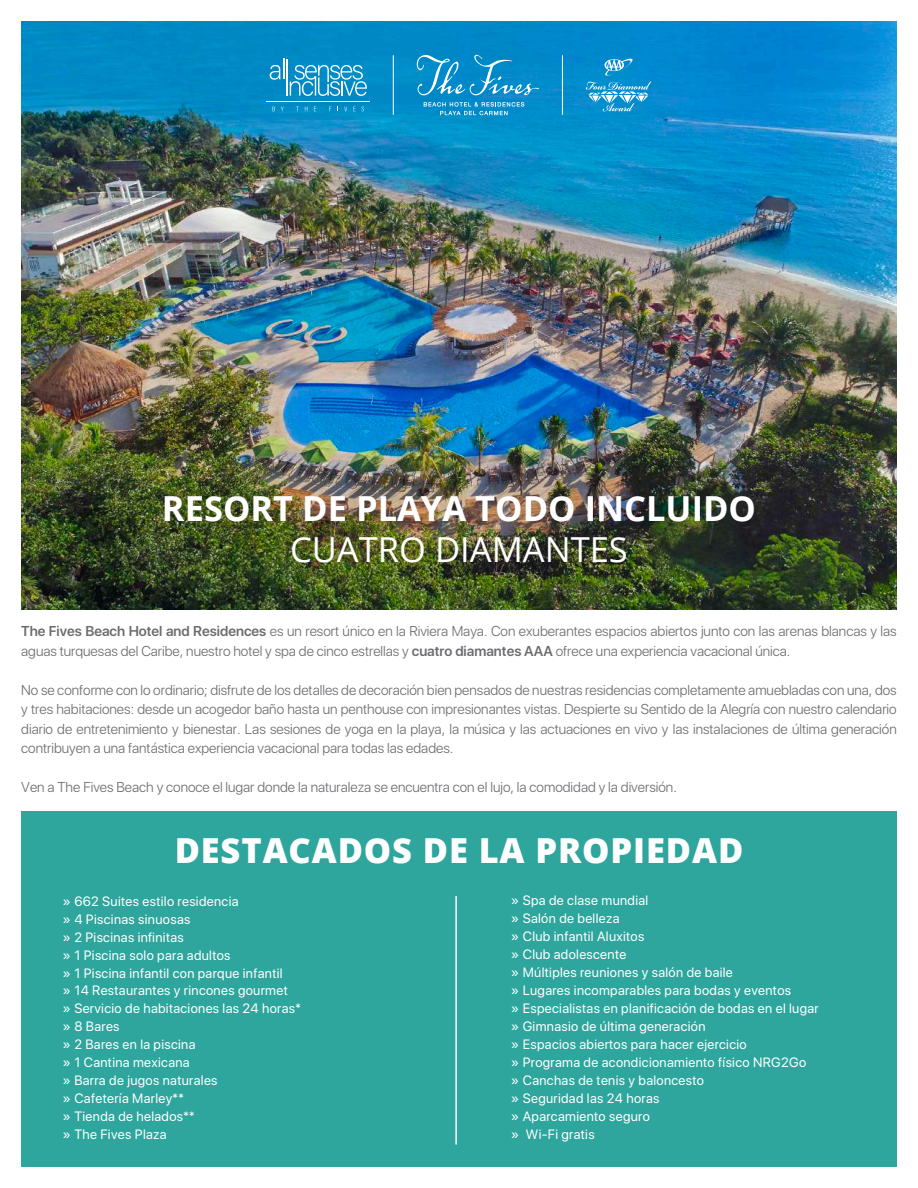
<style>
.page{position:relative;width:918px;height:1188px;background:#fff}
.page>*{position:absolute;margin:0;border:0;box-sizing:border-box;transform-origin:0 0}
.t1{font:700 34.5px "Open Sans";color:#fff}
.t2{font:800 34.5px "Open Sans";letter-spacing:.025em;color:#fff}
.t3{font:34.5px "Open Sans";color:#fff}
.t4{font:300 14.25px/19.5px "SF Pro Display";color:#6c6c70}
.t5{font:13.5px/18px "SF Pro Display";letter-spacing:.025em;color:#fff}
.s1{font-weight:600}
</style>
<div class="page">
<div style="left:21px;top:812px;width:876px;height:355px;background:#2ea59d"></div>
<img style="left:21px;top:21px;width:876px;height:589px">
<svg style="left:416px;top:55px;width:123px;height:41px"></svg>
<svg style="left:424px;top:102px;width:100px;height:13px"></svg>
<svg style="left:270px;top:59px;width:14px;height:21px"></svg>
<hr style="left:286px;top:59px;width:1px;height:37px;background:#fff">
<svg style="left:290px;top:65px;width:77px;height:31px"></svg>
<hr style="left:267px;top:101px;width:103px;height:1px;background:#fff">
<svg style="left:281px;top:107px;width:3px;height:4px"></svg>
<svg style="left:296px;top:107px;width:3px;height:4px"></svg>
<svg style="left:338px;top:107px;width:9px;height:4px"></svg>
<svg style="left:353px;top:107px;width:3px;height:4px"></svg>
<svg style="left:604px;top:58px;width:29px;height:18px"></svg>
<svg style="left:586px;top:82px;width:65px;height:29px"></svg>
<hr style="left:393px;top:55px;width:1px;height:60px;background:#fff">
<hr style="left:562px;top:55px;width:1px;height:60px;background:#fff">
<hr style="left:455px;top:896px;width:2px;height:249px;background:#fff">
<h1 class="t1" style="left:162px;top:484px;width:596px">RESORT DE PLAYA TODO INCLUIDO</h1>
<h1 class="t3" style="left:290px;top:526px;width:339px">CUATRO DIAMANTES</h1>
<p class="t4" style="left:21px;top:621px;width:877px"><span class="s1">The Fives Beach Hotel and Residences</span> es un resort único en la Riviera Maya. Con exuberantes espacios abiertos junto con las arenas blancas y las aguas turquesas del Caribe, nuestro hotel y spa de cinco estrellas y <span class="s1">cuatro diamantes AAA</span> ofrece una experiencia vacacional única.</p>
<p class="t4" style="left:21px;top:680px;width:877px;text-align:justify">No se conforme con lo ordinario; disfrute de los detalles de decoración bien pensados de nuestras residencias completamente amuebladas con una, dos y tres habitaciones: desde un acogedor baño hasta un penthouse con impresionantes vistas. Despierte su Sentido de la Alegría con nuestro calendario diario de entretenimiento y bienestar. Las sesiones de yoga en la playa, la música y las actuaciones en vivo y las instalaciones de última generación contribuyen a una fantástica experiencia vacacional para todas las edades.</p>
<p class="t4" style="left:21px;top:777px;width:657px">Ven a The Fives Beach y conoce el lugar donde la naturaleza se encuentra con el lujo, la comodidad y la diversión.</p>
<h1 class="t2" style="left:175px;top:824px;width:570px">DESTACADOS DE LA PROPIEDAD</h1>
<p class="t5" style="left:63px;top:891px;width:240px">» 662 Suites estilo residencia<br>» 4 Piscinas sinuosas<br>» 2 Piscinas infinitas<br>» 1 Piscina solo para adultos<br>» 1 Piscina infantil con parque infantil<br>» 14 Restaurantes y rincones gourmet<br>» Servicio de habitaciones las 24 horas* » 8 Bares<br>» 2 Bares en la piscina<br>» 1 Cantina mexicana<br>» Barra de jugos naturales<br>» Cafetería Marley**<br>» Tienda de helados**<br>» The Fives Plaza</p>
<p class="t5" style="left:511px;top:891px;width:309px">» Spa de clase mundial<br>» Salón de belleza<br>» Club infantil Aluxitos<br>» Club adolescente<br>» Múltiples reuniones y salón de baile<br>» Lugares incomparables para bodas y eventos<br>» Especialistas en planificación de bodas en el lugar » Gimnasio de última generación<br>» Espacios abiertos para hacer ejercicio<br>» Programa de acondicionamiento físico NRG2Go<br>» Canchas de tenis y baloncesto<br>» Seguridad las 24 horas<br>» Aparcamiento seguro<br>» Wi-Fi gratis</p>
</div>
